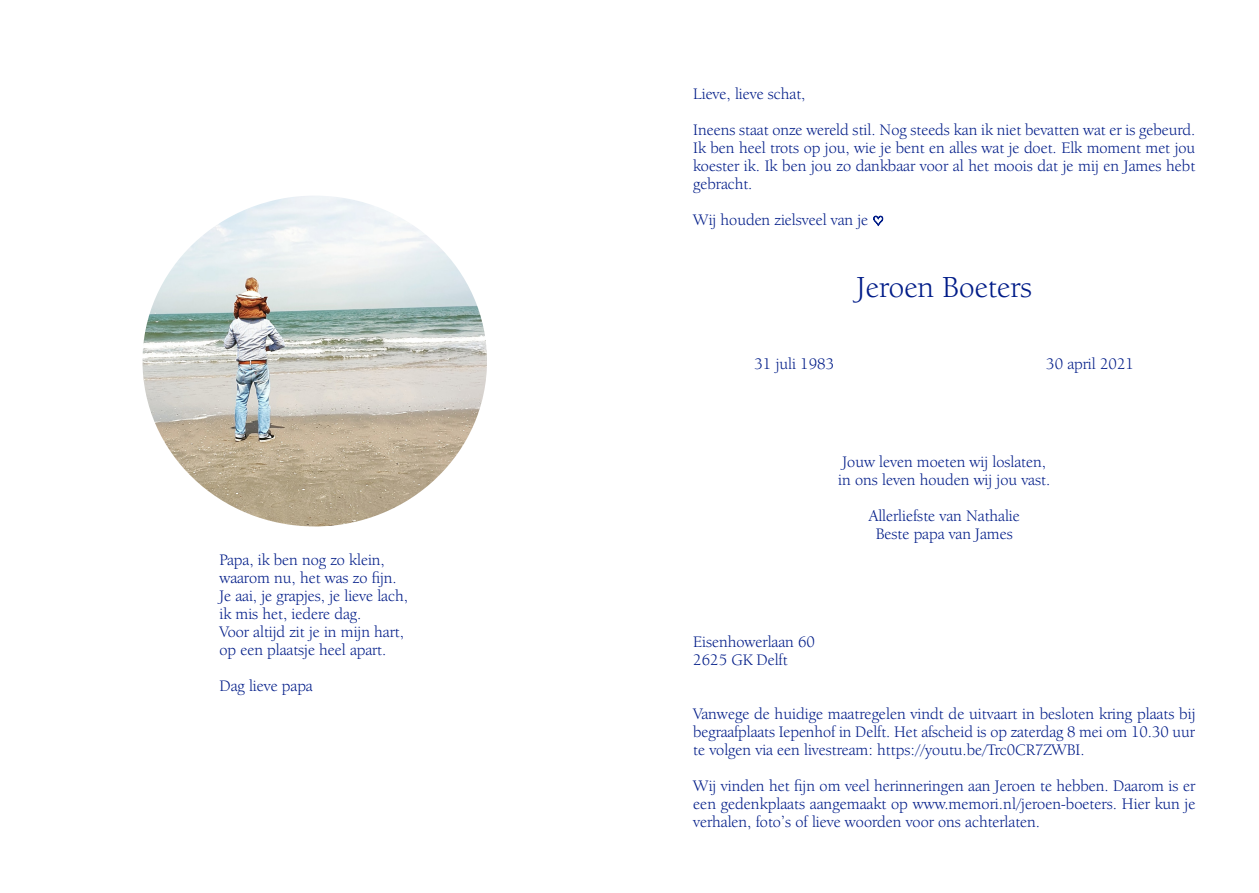
<style>
.page{position:relative;width:1259px;height:893px;background:#fff}
.page>*{position:absolute;margin:0;border:0;box-sizing:border-box;transform-origin:0 0}
.Naam{font:31.5px "Berkeley Oldstyle IT Cby BT";color:#001c88}
.Begrafenis{font:16.5px/18px "Berkeley Oldstyle IT Cby BT";color:#001c88;text-align:justify}
.Aanhef{font:16.5px/18px "Berkeley Oldstyle IT Cby BT";color:#001c88;text-align:justify}
</style>
<div class="page">
<img style="left:142px;top:196px;width:345px;height:330px">
<p class="Begrafenis" style="left:219px;top:551px;width:167px">Papa, ik ben nog zo klein,</p>
<p class="Begrafenis" style="left:219px;top:569px;width:179px">waarom nu, het was zo fijn.</p>
<p class="Begrafenis" style="left:219px;top:587px;width:190px">Je aai, je grapjes, je lieve lach,</p>
<p class="Begrafenis" style="left:219px;top:605px;width:143px">ik mis het, iedere dag.</p>
<p class="Begrafenis" style="left:219px;top:623px;width:186px">Voor altijd zit je in mijn hart,</p>
<p class="Begrafenis" style="left:219px;top:641px;width:168px">op een plaatsje heel apart.</p>
<p class="Begrafenis" style="left:219px;top:677px;width:95px">Dag lieve papa</p>
<p class="Begrafenis" style="left:693px;top:85px;width:114px">Lieve, lieve schat,</p>
<p class="Aanhef" style="left:693px;top:121px;width:503px">Ineens staat onze wereld stil. Nog steeds kan ik niet bevatten wat er is gebeurd.<br>Ik ben heel trots op jou, wie je bent en alles wat je doet. Elk moment met jou koester ik. Ik ben jou zo dankbaar voor al het moois dat je mij en James hebt gebracht.</p>
<p class="Begrafenis" style="left:693px;top:211px;width:192px">Wij houden zielsveel van je ♡</p>
<p class="Naam" style="left:856px;top:269px;width:177px">Jeroen Boeters</p>
<p class="Begrafenis" style="left:754px;top:355px;width:81px">31 juli 1983</p>
<p class="Begrafenis" style="left:1046px;top:355px;width:89px">30 april 2021</p>
<p class="Begrafenis" style="left:842px;top:453px;width:205px">Jouw leven moeten wij loslaten,</p>
<p class="Begrafenis" style="left:838px;top:471px;width:214px">in ons leven houden wij jou vast.</p>
<p class="Begrafenis" style="left:868px;top:507px;width:153px">Allerliefste van Nathalie</p>
<p class="Begrafenis" style="left:875px;top:525px;width:139px">Beste papa van James</p>
<p class="Begrafenis" style="left:693px;top:633px;width:123px">Eisenhowerlaan 60</p>
<p class="Begrafenis" style="left:693px;top:651px;width:96px">2625 GK Delft</p>
<p class="Begrafenis" style="left:693px;top:705px;width:504px">Vanwege de huidige maatregelen vindt de uitvaart in besloten kring plaats bij begraafplaats Iepenhof in Delft. Het afscheid is op zaterdag 8 mei om 10.30 uur te volgen via een livestream: https://youtu.be/Trc0CR7ZWBI.</p>
<p class="Begrafenis" style="left:693px;top:777px;width:503px">Wij vinden het fijn om veel herinneringen aan Jeroen te hebben. Daarom is er een gedenkplaats aangemaakt op www.memori.nl/jeroen-boeters. Hier kun je verhalen, foto’s of lieve woorden voor ons achterlaten.</p>
</div>
